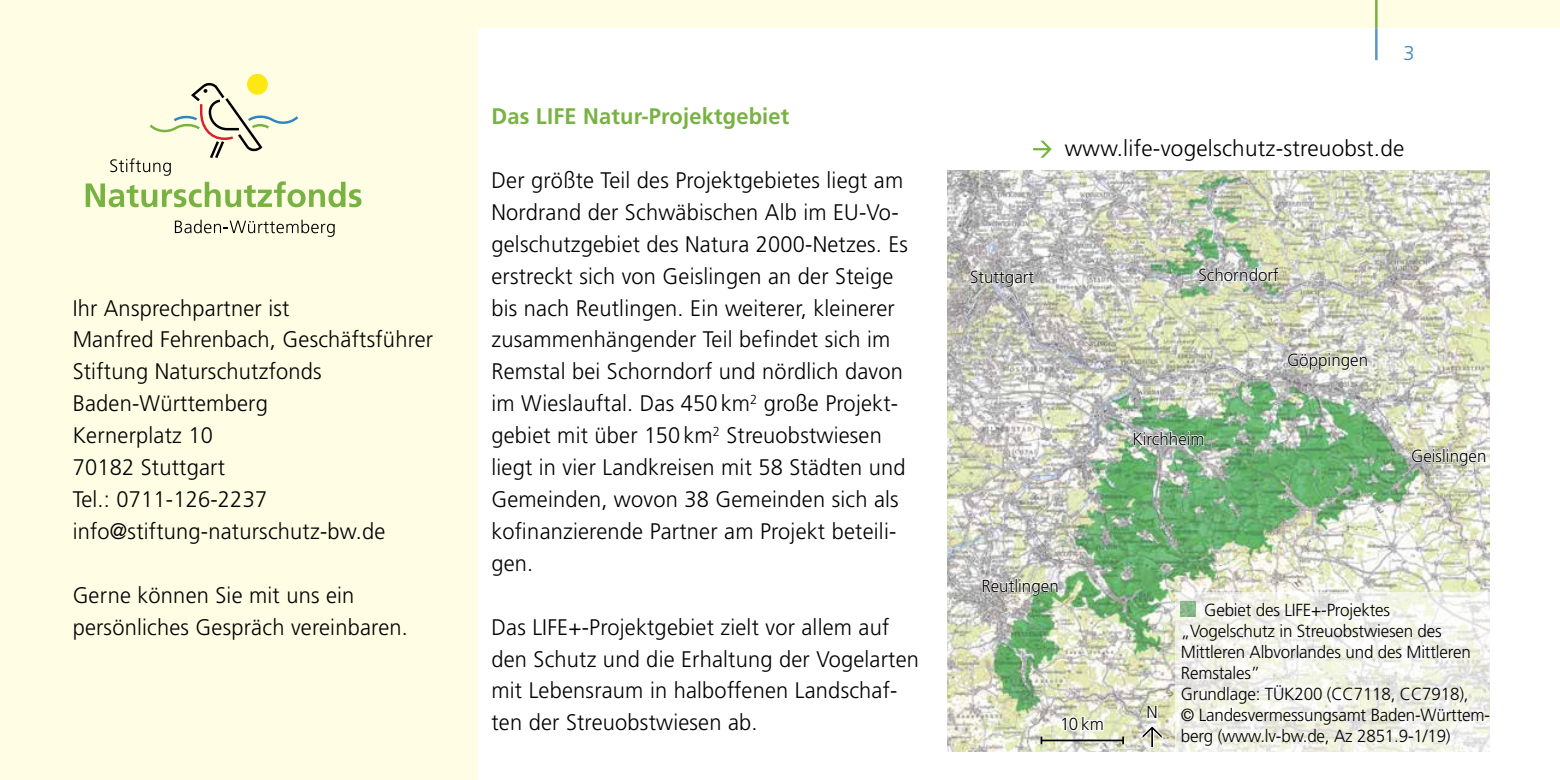
<style>
.page{position:relative;width:1560px;height:780px;background:#fff}
.page>*{position:absolute;margin:0;border:0;box-sizing:border-box;transform-origin:0 0}
.t1{font:300 22.5px/32px "Frutiger";letter-spacing:.01em;color:#000}
.t2{font:700 22.5px "Frutiger";letter-spacing:.01em;color:#78b242}
.t3{font:300 20px "Frutiger";color:#3085be}
.t4{font:300 17.5px/21px "Frutiger";letter-spacing:-.01em;color:#000}
</style>
<div class="page">
<div style="left:0;top:0;width:1559px;height:28px;background:#fffde4"></div>
<div style="left:0;top:0;width:477px;height:780px;background:#fffde4"></div>
<img style="left:947px;top:170px;width:541px;height:581px">
<svg style="left:1197px;top:266px;width:82px;height:16px"></svg>
<svg style="left:1286px;top:352px;width:81px;height:19px"></svg>
<svg style="left:969px;top:269px;width:65px;height:19px"></svg>
<svg style="left:981px;top:578px;width:77px;height:18px"></svg>
<svg style="left:1410px;top:448px;width:76px;height:19px"></svg>
<svg style="left:1132px;top:430px;width:72px;height:22px"></svg>
<svg style="left:1058px;top:713px;width:46px;height:37px"></svg>
<svg style="left:1141px;top:698px;width:22px;height:50px"></svg>
<hr style="left:1041px;top:739px;width:81px;height:2px;background:#000">
<svg style="left:1040px;top:736px;width:2px;height:8px"></svg>
<svg style="left:175px;top:220px;width:159px;height:17px"></svg>
<div style="left:247px;top:74px;width:21px;height:21px;background:#ffe714;border-radius:50%"></div>
<svg style="left:86px;top:82px;width:275px;height:125px"></svg>
<hr style="left:1374px;top:0;width:3px;height:28px;background:#78b242">
<hr style="left:1374px;top:28px;width:3px;height:32px;background:#5b96ca">
<svg style="left:1033px;top:141px;width:18px;height:17px"></svg>
<svg style="left:1175px;top:592px;width:315px;height:159px"></svg>
<img style="left:1180px;top:601px;width:15px;height:15px">
<p class="t1" style="left:73px;top:292px;width:362px">Ihr Ansprechpartner ist<br>Manfred Fehrenbach, Geschäftsführer<br>Stiftung Naturschutzfonds<br>Baden-Württemberg<br>Kernerplatz 10<br>70182 Stuttgart<br>Tel.: 0711-126-2237 info@stiftung-naturschutz-bw.de</p>
<p class="t1" style="left:73px;top:578px;width:337px">Gerne können Sie mit uns ein persönliches Gespräch vereinbaren.</p>
<p class="t2" style="left:491px;top:103px;width:299px">Das LIFE Natur-Projektgebiet</p>
<p class="t1" style="left:491px;top:164px;width:418px">Der größte Teil des Projektgebietes liegt am Nordrand der Schwäbischen Alb im EU-Vo&shy;gelschutzgebiet des Natura 2000-Netzes. Es erstreckt sich von Geislingen an der Steige bis nach Reutlingen. Ein weiterer, kleinerer zusammenhängender Teil befindet sich im Remstal bei Schorndorf und nördlich davon im Wieslauftal. Das 450 km<sup>2</sup> große Projekt&shy;gebiet mit über 150 km<sup>2</sup> Streuobstwiesen liegt in vier Landkreisen mit 58 Städten und Gemeinden, wovon 38 Gemeinden sich als kofinanzierende Partner am Projekt beteili&shy;gen.</p>
<p class="t1" style="left:491px;top:610px;width:429px">Das LIFE+-Projektgebiet zielt vor allem auf den Schutz und die Erhaltung der Vogelarten mit Lebensraum in halboffenen Landschaf&shy;ten der Streuobstwiesen ab.</p>
<p class="t3" style="left:1403px;top:42px;width:13px">3</p>
<p class="t1" style="left:1064px;top:132px;width:341px">www.life-vogelschutz-streuobst.de</p>
<p class="t4" style="left:969px;top:266px;width:66px">Stuttgart</p>
<p class="t4" style="left:1198px;top:264px;width:82px">Schorndorf</p>
<p class="t4" style="left:1132px;top:428px;width:74px">Kirchheim</p>
<p class="t4" style="left:1286px;top:349px;width:83px">Göppingen</p>
<p class="t4" style="left:1410px;top:445px;width:77px">Geislingen</p>
<p class="t4" style="left:981px;top:575px;width:79px">Reutlingen</p>
<p class="t4" style="left:1059px;top:713px;width:45px">10 km</p>
<p class="t4" style="left:1146px;top:701px;width:13px">N</p>
<p class="t4" style="left:1180px;top:599px;width:311px;text-indent:23px">Gebiet des LIFE+-Projektes<br>„Vogelschutz in Streuobstwiesen des Mittleren Albvorlandes und des Mittleren Remstales”<br>Grundlage: TÜK200 (CC7118, CC7918),<br>© Landesvermessungsamt Baden-Württem&shy;berg (www.lv-bw.de, Az 2851.9-1/19)</p>
</div>
